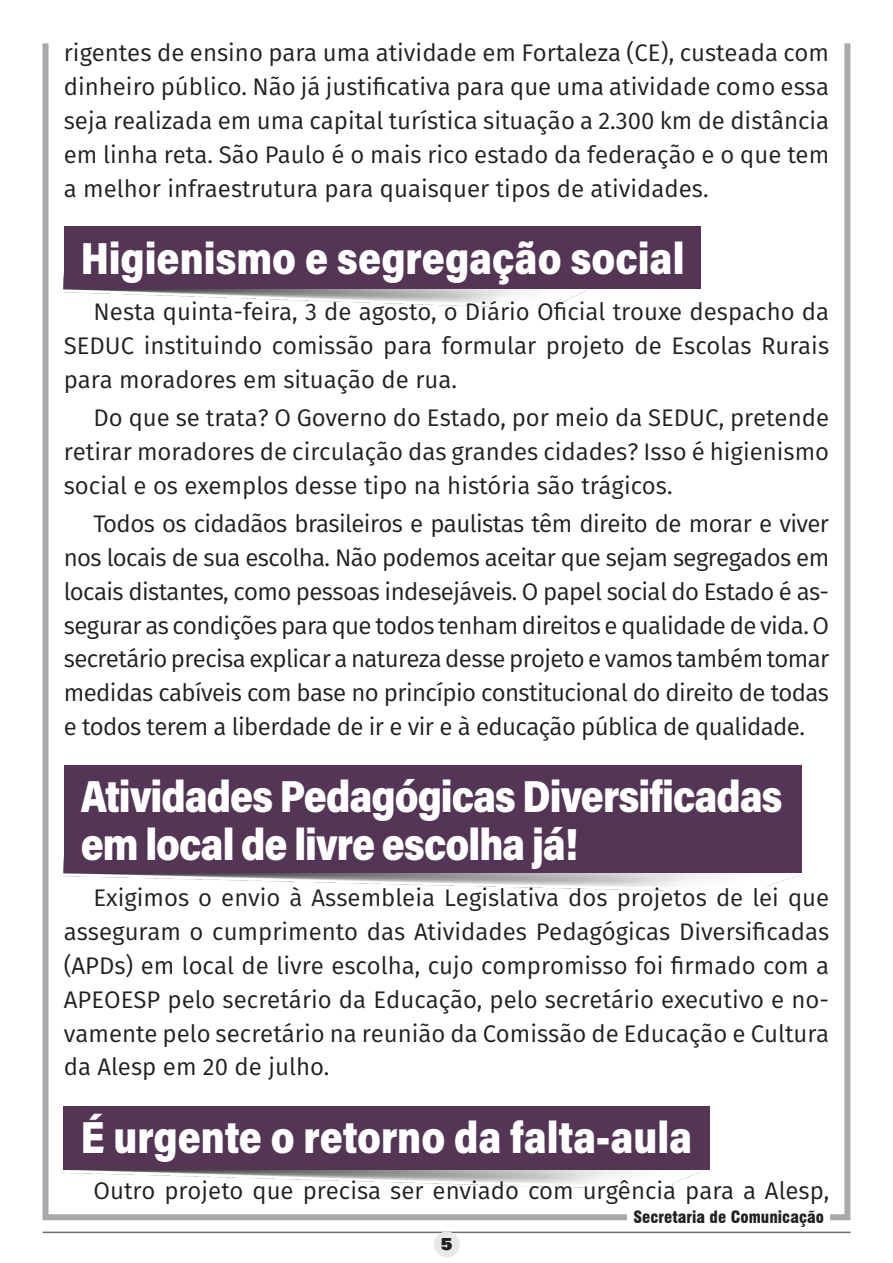
<style>
.page{position:relative;width:893px;height:1263px;background:#fff}
.page>*{position:absolute;margin:0;border:0;box-sizing:border-box;transform-origin:0 0}
.Subtítulo_2{font:900 45px/47.4px "Acumin Pro Semi Cond";letter-spacing:-.02em;color:#fff;scale:.9 1}
.Subtítulo_2-2{font:900 45px "Acumin Pro Semi Cond";color:#fff;scale:.9 1}
.Corpo_do_texto{font:24px/33.9px "Fira Sans";color:#231f20;text-align:justify}
.t1{font:700 18px "U001 DOT Ultr";color:#231f20}
.t2{font:900 condensed 16.5px "Swiss 721 BT";color:#231f20}
</style>
<div class="page">
<div style="left:43px;top:40px;width:807px;height:1180px;border:6px solid #a8a9ad"></div>
<hr style="left:43px;top:1231px;width:808px;height:2px;background:#6c6d70">
<div style="left:434px;top:1231px;width:26px;height:26px;background:#e6e7e9;border-radius:50%"></div>
<div style="left:628px;top:1209px;width:202px;height:18px;background:#fff"></div>
<img style="left:64px;top:1169px;width:639px;height:18px">
<div style="left:64px;top:1106px;width:646px;height:63px;background:#543555"></div>
<img style="left:64px;top:873px;width:737px;height:18px">
<div style="left:64px;top:766px;width:737px;height:107px;background:#543555"></div>
<img style="left:64px;top:289px;width:523px;height:18px">
<div style="left:64px;top:226px;width:637px;height:63px;background:#543555"></div>
<p class="Corpo_do_texto" style="left:64px;top:35px;width:767px">rigentes de ensino para uma atividade em Fortaleza (CE), custeada com dinheiro público. Não já justificativa para que uma atividade como essa seja realizada em uma capital turística situação a 2.300 km de distância em linha reta. São Paulo é o mais rico estado da federação e o que tem a melhor infraestrutura para quaisquer tipos de atividades.</p>
<p class="Subtítulo_2-2" style="left:81px;top:227px;width:672px">Higienismo e segregação social</p>
<p class="Corpo_do_texto" style="left:64px;top:295px;width:767px;text-indent:30px">Nesta quinta-feira, 3 de agosto, o Diário Oficial trouxe despacho da SEDUC instituindo comissão para formular projeto de Escolas Rurais para moradores em situação de rua.</p>
<p class="Corpo_do_texto" style="left:64px;top:400px;width:767px;text-indent:30px">Do que se trata? O Governo do Estado, por meio da SEDUC, pretende retirar moradores de circulação das grandes cidades? Isso é higienismo social e os exemplos desse tipo na história são trágicos.</p>
<p class="Corpo_do_texto" style="left:64px;top:506px;width:767px;text-indent:30px">Todos os cidadãos brasileiros e paulistas têm direito de morar e viver nos locais de sua escolha. Não podemos aceitar que sejam segregados em locais distantes, como pessoas indesejáveis. O papel social do Estado é as&shy;segurar as condições para que todos tenham direitos e qualidade de vida. O secretário precisa explicar a natureza desse projeto e vamos também tomar medidas cabíveis com base no princípio constitucional do direito de todas e todos terem a liberdade de ir e vir e à educação pública de qualidade.</p>
<p class="Subtítulo_2" style="left:81px;top:771px;width:781px">Atividades Pedagógicas Diversificadas em local de livre escolha já!</p>
<p class="Corpo_do_texto" style="left:64px;top:880px;width:767px;text-indent:30px">Exigimos o envio à Assembleia Legislativa dos projetos de lei que asseguram o cumprimento das Atividades Pedagógicas Diversificadas (APDs) em local de livre escolha, cujo compromisso foi firmado com a APEOESP pelo secretário da Educação, pelo secretário executivo e no&shy;vamente pelo secretário na reunião da Comissão de Educação e Cultura da Alesp em 20 de julho.</p>
<p class="Subtítulo_2-2" style="left:81px;top:1105px;width:681px">É urgente o retorno da falta-aula</p>
<p class="Corpo_do_texto" style="left:94px;top:1173px;width:737px">Outro projeto que precisa ser enviado com urgência para a Alesp,</p>
<p class="t1" style="left:441px;top:1233px;width:13px">5</p>
<p class="t2" style="left:633px;top:1207px;width:192px">Secretaria de Comunicação</p>
</div>
